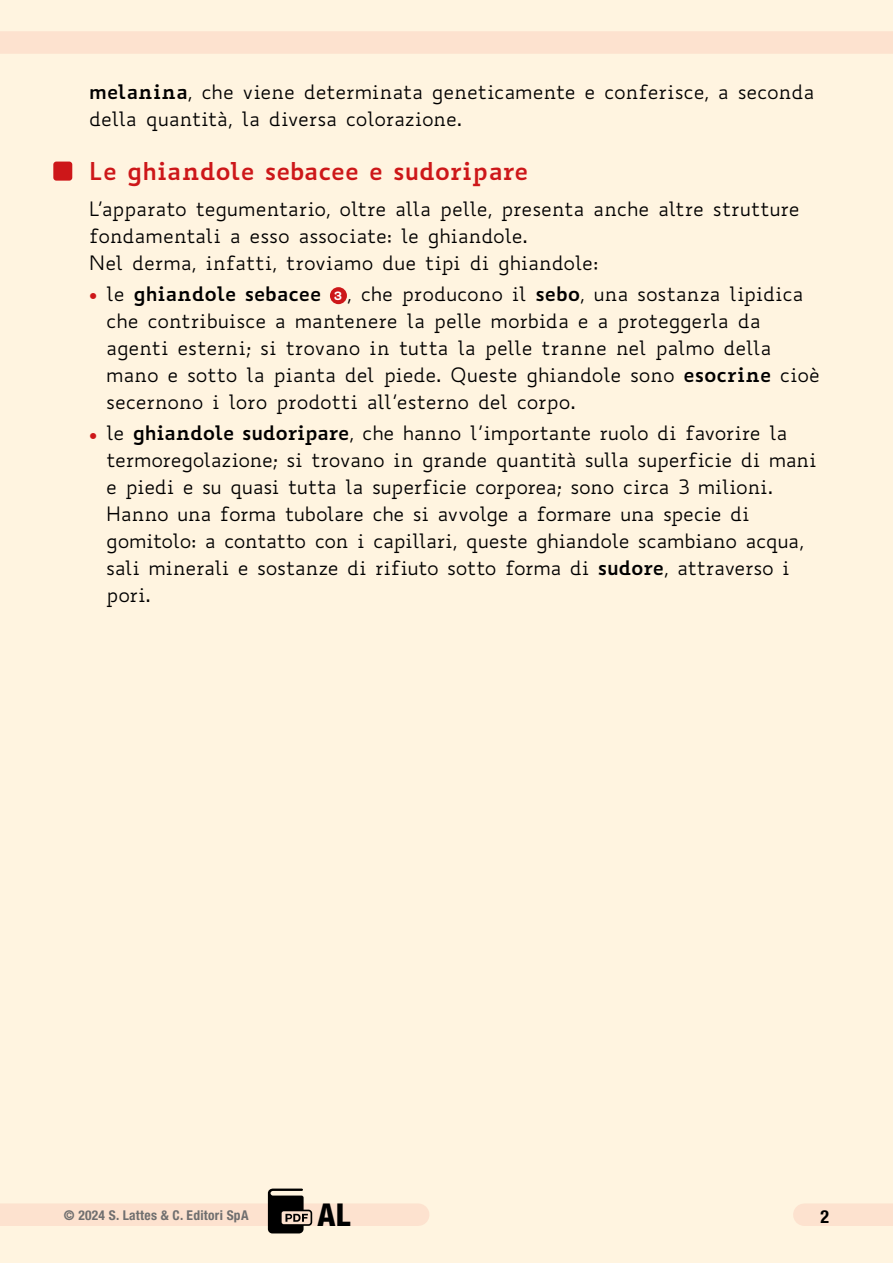
<style>
.page{position:relative;width:893px;height:1263px;background:#fff4e0}
.page>*{position:absolute;margin:0;border:0;box-sizing:border-box;transform-origin:0 0}
.t1{font:800 condensed 31.5px "Helvetica Neue LT Std";color:#000}
.t2{font:700 24px "Biancoenero";color:#cd1719}
.t3{font:19.5px/27px "Biancoenero";letter-spacing:-.025em;color:#000}
.t4{font:700 condensed 18px "Helvetica Neue LT Std";color:#000}
.t5{font:700 condensed 13.5px "Helvetica Neue LT Std";letter-spacing:.02em;color:#706f6f}
.s1{font-weight:700}
.s2{font-family:"K2 D";font-size:24px;color:#cd1719}
.s3{font-family:"K2 D";font-weight:800;font-size:12px;color:#fff}
</style>
<div class="page">
<div style="left:0;top:1203px;width:418px;height:23px;background:#fde2cf"></div>
<div style="left:0;top:31px;width:893px;height:23px;background:#fde2cf"></div>
<div style="left:330px;top:287px;width:17px;height:17px;background:#cd1719;border-radius:50%"></div>
<div style="left:55px;top:163px;width:16px;height:16px;background:#cd1719;border-radius:2px"></div>
<div style="left:53px;top:162px;width:19px;height:19px;border:3px solid #cd1719;border-radius:2px"></div>
<div style="left:804px;top:1203px;width:89px;height:23px;background:#fde2cf"></div>
<svg style="left:268px;top:1188px;width:44px;height:45px"></svg>
<p class="t3" style="left:89px;top:78px;width:727px"><span class="s1">melanina</span>, che viene determinata geneticamente e conferisce, a seconda della quantità, la diversa colorazione.</p>
<p class="t2" style="left:89px;top:150px;width:440px">Le ghiandole sebacee e sudoripare</p>
<p class="t3" style="left:89px;top:195px;width:712px">L’apparato tegumentario, oltre alla pelle, presenta anche altre strutture fondamentali a esso associate: le ghiandole.<br>Nel derma, infatti, troviamo due tipi di ghiandole:</p>
<p class="t3" style="left:106px;top:280px;width:715px;text-indent:-17px"><span class="s2">•</span> le <span class="s1">ghiandole sebacee</span> <span class="s3">3</span> , che producono il <span class="s1">sebo</span>, una sostanza lipidica che contribuisce a mantenere la pelle morbida e a proteggerla da agenti esterni; si trovano in tutta la pelle tranne nel palmo della mano e sotto la pianta del piede. Queste ghiandole sono <span class="s1">esocrine</span> cioè secernono i loro prodotti all’esterno del corpo.</p>
<p class="t3" style="left:106px;top:419px;width:712px;text-indent:-17px"><span class="s2">•</span> le <span class="s1">ghiandole sudoripare</span>, che hanno l’importante ruolo di favorire la termoregolazione; si trovano in grande quantità sulla superficie di mani e piedi e su quasi tutta la superficie corporea; sono circa 3 milioni.<br>Hanno una forma tubolare che si avvolge a formare una specie di gomitolo: a contatto con i capillari, queste ghiandole scambiano acqua, sali minerali e sostanze di rifiuto sotto forma di <span class="s1">sudore</span>, attraverso i pori.</p>
<p class="t5" style="left:64px;top:1206px;width:186px">© 2024 S. Lattes &amp; C. Editori SpA</p>
<h1 class="t1" style="left:318px;top:1195px;width:34px">AL</h1>
<p class="t4" style="left:820px;top:1206px;width:10px">2</p>
</div>
